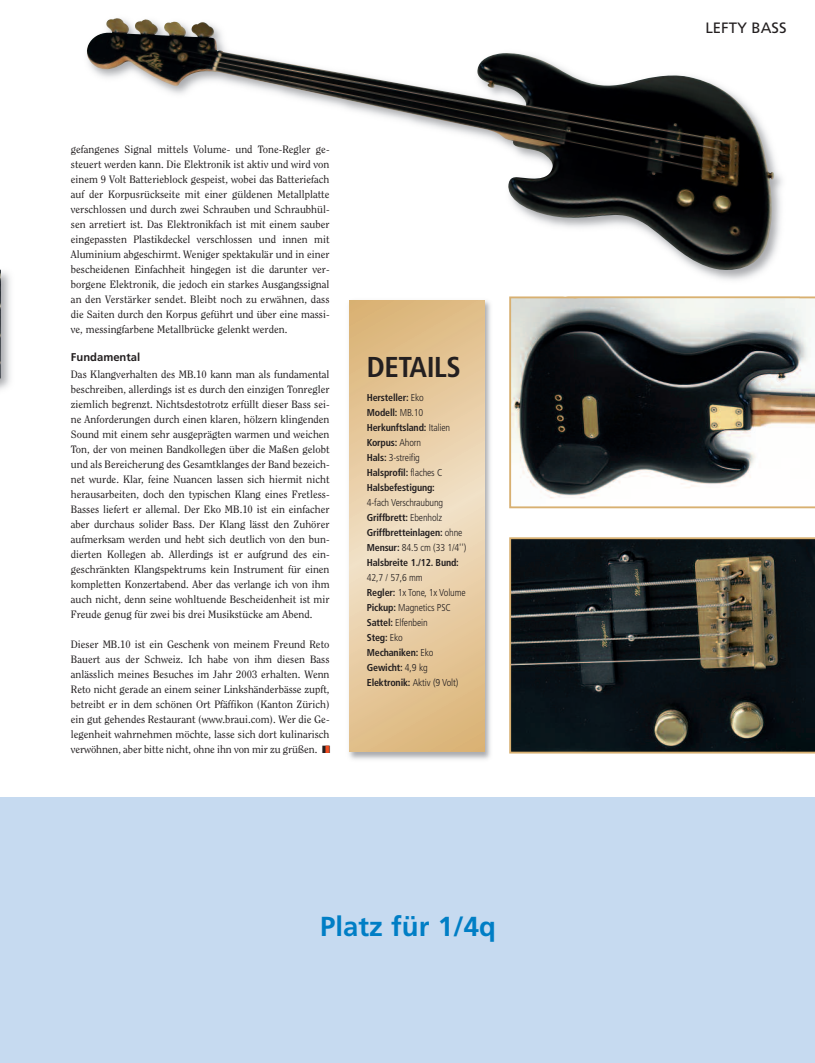
<style>
.page{position:relative;width:815px;height:1063px;background:#fff}
.page>*{position:absolute;margin:0;border:0;box-sizing:border-box;transform-origin:0 0}
.t1{font:700 condensed 28.75px "Frutiger LT Std";letter-spacing:-.015em;color:#231f20}
.t2{font:700 27.5px "Frutiger";color:#007ec5}
.t3{font:15px "Frutiger";color:#231f20}
.t4{font:700 11.25px "Frutiger";color:#231f20}
.t5{font:10.62px/15px "Clearface Std";color:#231f20;text-align:justify}
.t6{font:700 condensed 10px/15px "Frutiger LT Std";letter-spacing:-.015em;color:#231f20}
.t7{font:300 condensed 10px/15px "Frutiger LT Std";letter-spacing:-.015em;color:#231f20}
.s1{color:#f04d22}
.s2{font-weight:300}
.s3{font-weight:700}
</style>
<div class="page">
<img style="left:0;top:271px;width:11px;height:119px">
<img style="left:0;top:269px;width:1px;height:110px">
<svg style="left:509px;top:296px;width:306px;height:212px"></svg>
<svg style="left:509px;top:537px;width:306px;height:217px;background:#282b28"></svg>
<img style="left:349px;top:300px;width:142px;height:460px">
<svg style="left:350px;top:300px;width:135px;height:451px;background:#e6caa0"></svg>
<div style="left:0;top:797px;width:815px;height:266px;background:#c6daf0"></div>
<img style="left:565px;top:296px;width:235px;height:2px">
<img style="left:575px;top:298px;width:225px;height:42px">
<img style="left:86px;top:18px;width:689px;height:253px">
<p class="t5" style="left:71px;top:142px;width:260px">gefangenes Signal mittels Volume- und Tone-Regler ge&shy;steuert werden kann. Die Elektronik ist aktiv und wird von einem 9 Volt Batterieblock gespeist, wobei das Batteriefach auf der Korpusrückseite mit einer güldenen Metallplatte verschlossen und durch zwei Schrauben und Schraubhül&shy;sen arretiert ist. Das Elektronikfach ist mit einem sauber eingepassten Plastikdeckel verschlossen und innen mit Aluminium abgeschirmt. Weniger spektakulär und in einer bescheidenen Einfachheit hingegen ist die darunter ver&shy;borgene Elektronik, die jedoch ein starkes Ausgangssignal an den Verstärker sendet. Bleibt noch zu erwähnen, dass die Saiten durch den Korpus geführt und über eine massi&shy;ve, messingfarbene Metallbrücke gelenkt werden.</p>
<p class="t4" style="left:71px;top:353px;width:71px">Fundamental</p>
<p class="t5" style="left:71px;top:367px;width:260px">Das Klangverhalten des MB.10 kann man als fundamental beschreiben, allerdings ist es durch den einzigen Tonregler ziemlich begrenzt. Nichtsdestotrotz erfüllt dieser Bass sei&shy;ne Anforderungen durch einen klaren, hölzern klingenden Sound mit einem sehr ausgeprägten warmen und weichen Ton, der von meinen Bandkollegen über die Maßen gelobt und als Bereicherung des Gesamtklanges der Band bezeich&shy;net wurde. Klar, feine Nuancen lassen sich hiermit nicht herausarbeiten, doch den typischen Klang eines Fretless-Basses liefert er allemal. Der Eko MB.10 ist ein einfacher aber durchaus solider Bass. Der Klang lässt den Zuhörer aufmerksam werden und hebt sich deutlich von den bun&shy;dierten Kollegen ab. Allerdings ist er aufgrund des ein&shy;geschränkten Klangspektrums kein Instrument für einen kompletten Konzertabend. Aber das verlange ich von ihm auch nicht, denn seine wohltuende Bescheidenheit ist mir Freude genug für zwei bis drei Musikstücke am Abend.</p>
<p class="t5" style="left:71px;top:637px;width:261px">Dieser MB.10 ist ein Geschenk von meinem Freund Reto Bauert aus der Schweiz. Ich habe von ihm diesen Bass anlässlich meines Besuches im Jahr 2003 erhalten. Wenn Reto nicht gerade an einem seiner Linkshänderbässe zupft, betreibt er in dem schönen Ort Pfäffikon (Kanton Zürich) ein gut gehendes Restaurant (www.braui.com). Wer die Ge&shy;legenheit wahrnehmen möchte, lasse sich dort kulinarisch verwöhnen, aber bitte nicht, ohne ihn von mir zu grüßen. ■<span class="s1">■</span></p>
<h1 class="t1" style="left:367px;top:355px;width:96px">DETAILS</h1>
<p class="t6" style="left:367px;top:391px;width:85px">Hersteller: <span class="s2">Eko<br></span>Modell: <span class="s2">MB.10<br></span>Herkunftsland: <span class="s2">Italien<br></span>Korpus: <span class="s2">Ahorn<br></span>Hals: <span class="s2">3-streifig<br></span>Halsprofil: <span class="s2">flaches C<br></span>Halsbefestigung:</p>
<p class="t6" style="left:367px;top:496px;width:101px"><span class="s2">4-fach Verschraubung<br></span>Griffbrett: <span class="s2">Ebenholz<br></span>Griffbretteinlagen: <span class="s2">ohne<br></span>Mensur: <span class="s2">84.5 cm (33 1/4'')<br></span>Halsbreite 1./12. Bund:</p>
<p class="t7" style="left:367px;top:571px;width:100px">42,7 / 57,6 mm<br><span class="s3">Regler:</span> 1x Tone, 1x Volume<br><span class="s3">Pickup:</span> Magnetics PSC<br><span class="s3">Sattel:</span> Elfenbein<br><span class="s3">Steg:</span> Eko<br><span class="s3">Mechaniken:</span> Eko<br><span class="s3">Gewicht:</span> 4,9 kg<br><span class="s3">Elektronik:</span> Aktiv (9 Volt)</p>
<h2 class="t2" style="left:320px;top:915px;width:177px">Platz für 1/4q</h2>
<h3 class="t3" style="left:705px;top:21px;width:83px">LEFTY BASS</h3>
</div>
